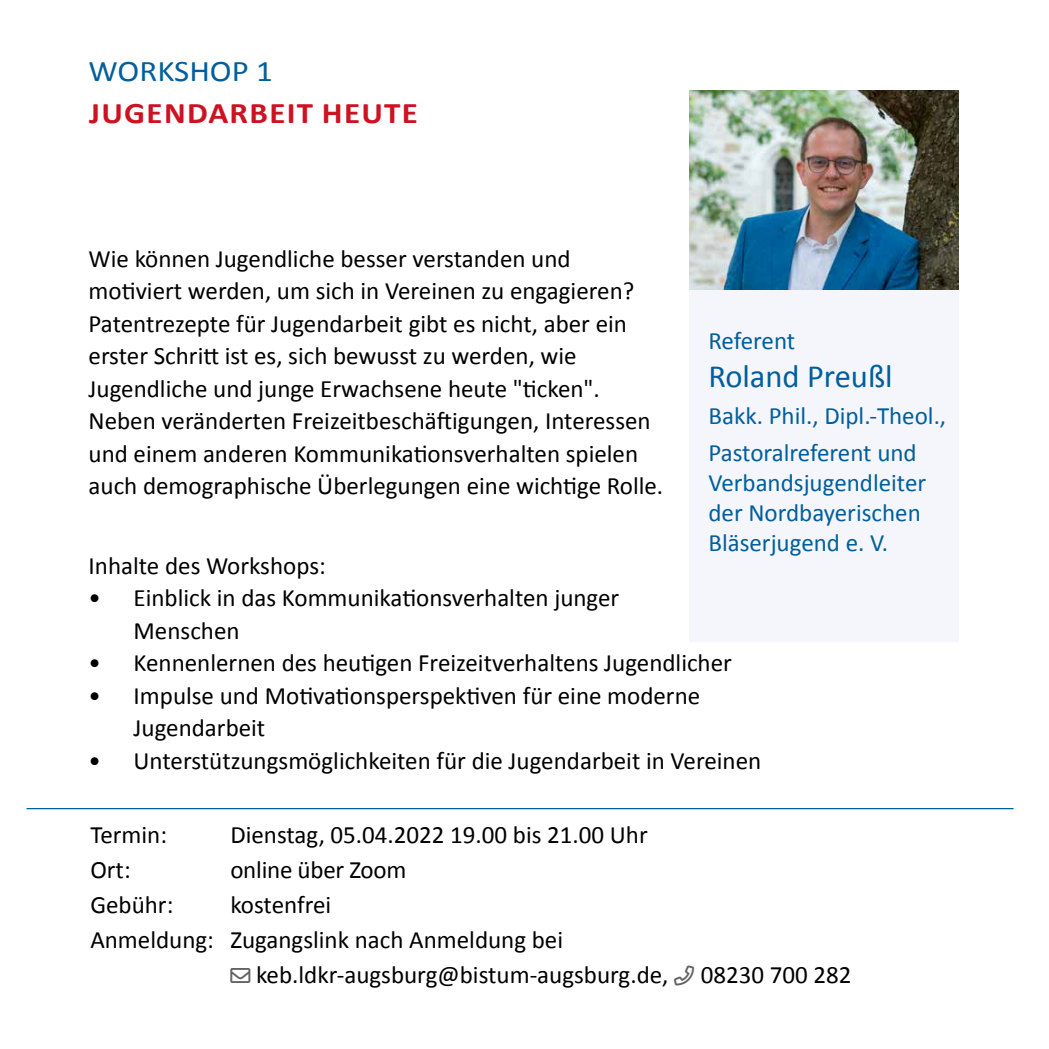
<style>
.page{position:relative;width:1049px;height:1049px;background:#fff}
.page>*{position:absolute;margin:0;border:0;box-sizing:border-box;transform-origin:0 0}
.t1{font:32.5px "Calibri";color:#005e9c}
.t2{font:700 30px "Calibri";letter-spacing:.04em;color:#cd1222;scale:1.1 1}
.t3{font:30px "Calibri";color:#005e9c;scale:1.1 1}
.t4{font:25px/32.5px "Calibri";color:#000}
.t5{font:25px/30px "Calibri";color:#005e9c}
.s1{color:#646363}
</style>
<div class="page">
<div style="left:689px;top:289px;width:269px;height:353px;background:#f4f6fb"></div>
<img style="left:689px;top:91px;width:269px;height:198px">
<hr style="left:27px;top:808px;width:986px;height:1px;background:#005e9c">
<p class="t3" style="left:89px;top:52px;width:169px">WORKSHOP 1</p>
<p class="t2" style="left:89px;top:95px;width:300px">JUGENDARBEIT HEUTE</p>
<p class="t4" style="left:89px;top:241px;width:576px">Wie können Jugendliche besser verstanden und motiviert werden, um sich in Vereinen zu engagieren?<br>Patentrezepte für Jugendarbeit gibt es nicht, aber ein erster Schritt ist es, sich bewusst zu werden, wie Jugendliche und junge Erwachsene heute "ticken".<br>Neben veränderten Freizeitbeschäftigungen, Interessen und einem anderen Kommunikationsverhalten spielen auch demographische Überlegungen eine wichtige Rolle.</p>
<p class="t5" style="left:708px;top:325px;width:88px">Referent</p>
<h1 class="t1" style="left:708px;top:356px;width:186px">Roland Preußl</h1>
<p class="t5" style="left:708px;top:396px;width:239px;line-height:37px">Bakk. Phil., Dipl.-Theol.,<br>Pastoralreferent und</p>
<p class="t5" style="left:708px;top:467px;width:219px">Verbandsjugendleiter der Nordbayerischen<br>Bläserjugend e. V.</p>
<p class="t4" style="left:89px;top:548px;width:239px">Inhalte des Workshops:</p>
<p class="t4" style="left:134px;top:580px;width:487px;text-indent:-45px">• Einblick in das Kommunikationsverhalten junger<br>Menschen</p>
<p class="t4" style="left:89px;top:645px;width:645px">• Kennenlernen des heutigen Freizeitverhaltens Jugendlicher</p>
<p class="t4" style="left:134px;top:678px;width:568px;text-indent:-45px">• Impulse und Motivationsperspektiven für eine moderne<br>Jugendarbeit</p>
<p class="t4" style="left:89px;top:743px;width:674px">• Unterstützungsmöglichkeiten für die Jugendarbeit in Vereinen</p>
<p class="t4" style="left:90px;top:817px;width:78px">Termin:</p>
<p class="t4" style="left:230px;top:817px;width:419px">Dienstag, 05.04.2022 19.00 bis 21.00 Uhr</p>
<p class="t4" style="left:90px;top:852px;width:42px">Ort:</p>
<p class="t4" style="left:230px;top:852px;width:177px">online über Zoom</p>
<p class="t4" style="left:90px;top:887px;width:85px">Gebühr:</p>
<p class="t4" style="left:90px;top:886px;width:474px;line-height:35px;text-indent:140px">kostenfrei<br>Anmeldung: Zugangslink nach Anmeldung bei</p>
<p class="t4" style="left:230px;top:957px;width:440px"><span class="s1">→</span> keb.ldkr-augsburg@bistum-augsburg.de,</p>
<p class="t4" style="left:701px;top:957px;width:152px">08230 700 282</p>
</div>
